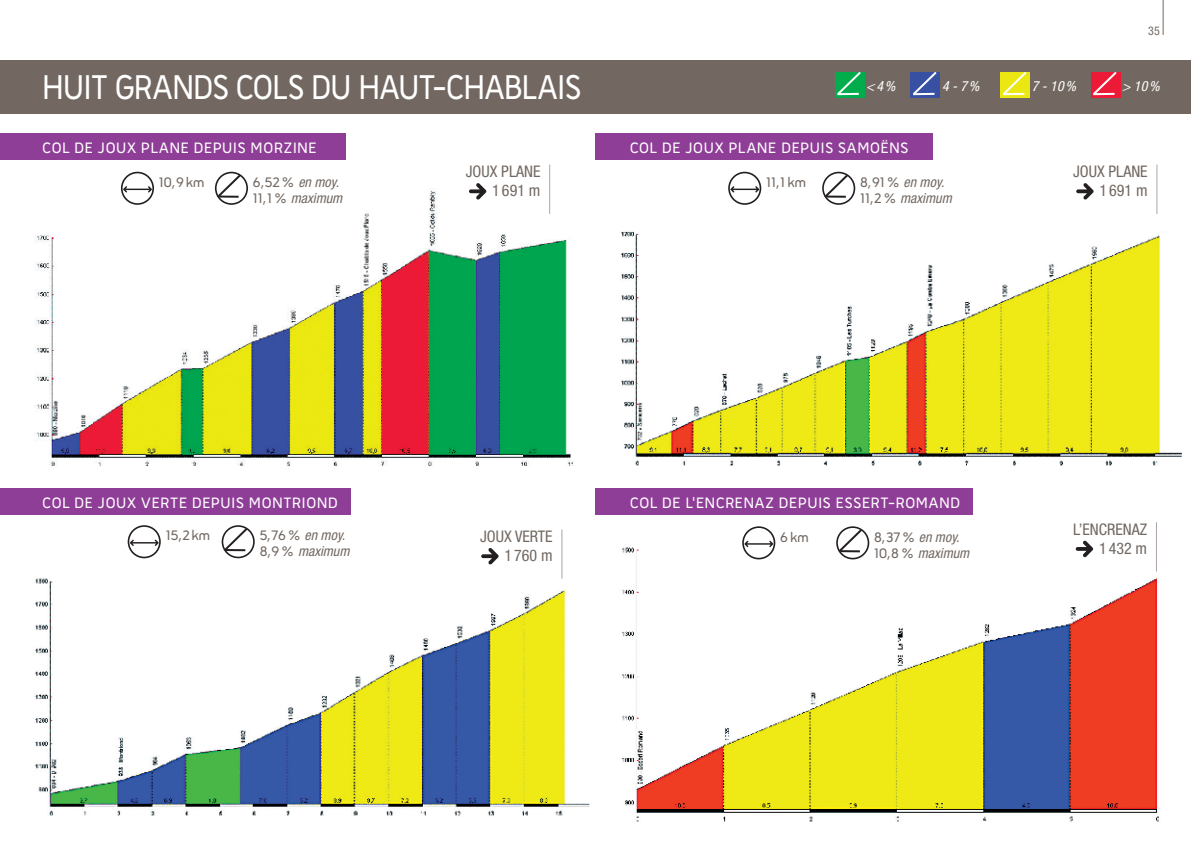
<style>
.page{position:relative;width:1191px;height:851px;background:#fff}
.page>*{position:absolute;margin:0;border:0;box-sizing:border-box;transform-origin:0 0}
.t1{font:700 40px "FNAC Demi";letter-spacing:-.01em;color:#fff;scale:.9 1}
.t2{font:700 17.6px "FNAC Demi";letter-spacing:.04em;color:#fff}
.t3{font:condensed 16px/19px "Helvetica Neue";color:#726861;text-align:right}
.t4{font:700 16px "FNAC Demi";color:#726861}
.t5{font:italic condensed 14px/16px "Helvetica Neue";color:#726861}
.t6{font:italic condensed 14px "Helvetica Neue";color:#fff}
.t7{font:condensed 12px "Helvetica Neue";color:#726861}
.s1{font-family:"FNAC Demi";font-weight:700;font-style:normal;font-stretch:normal;font-size:16px}
</style>
<div class="page">
<img style="left:622px;top:527px;width:537px;height:295px">
<div style="left:595px;top:487px;width:378px;height:27px;background:#8f3e97"></div>
<div style="left:742px;top:526px;width:33px;height:33px;border:2px solid #231f20;border-radius:50%"></div>
<svg style="left:744px;top:540px;width:29px;height:7px"></svg>
<div style="left:836px;top:526px;width:33px;height:33px;border:2px solid #231f20;border-radius:50%"></div>
<svg style="left:836px;top:527px;width:28px;height:27px"></svg>
<hr style="left:840px;top:550px;width:20px;height:2px;background:#231f20">
<svg style="left:1075px;top:540px;width:18px;height:17px"></svg>
<hr style="left:1156px;top:522px;width:1px;height:49px;background:#887e78">
<img style="left:34px;top:171px;width:539px;height:295px">
<div style="left:0;top:133px;width:345px;height:27px;background:#8f3e97"></div>
<div style="left:121px;top:172px;width:33px;height:33px;border:2px solid #231f20;border-radius:50%"></div>
<svg style="left:123px;top:186px;width:29px;height:6px"></svg>
<div style="left:215px;top:172px;width:33px;height:33px;border:2px solid #231f20;border-radius:50%"></div>
<svg style="left:215px;top:172px;width:28px;height:28px"></svg>
<hr style="left:219px;top:195px;width:20px;height:3px;background:#231f20">
<svg style="left:469px;top:183px;width:17px;height:17px"></svg>
<hr style="left:549px;top:164px;width:1px;height:50px;background:#887e78">
<div style="left:0;top:60px;width:1191px;height:53px;background:#726861"></div>
<hr style="left:1162px;top:0;width:1px;height:35px;background:#726861">
<img style="left:621px;top:150px;width:560px;height:316px">
<div style="left:595px;top:133px;width:337px;height:27px;background:#8f3e97"></div>
<div style="left:728px;top:172px;width:33px;height:33px;border:2px solid #231f20;border-radius:50%"></div>
<svg style="left:730px;top:186px;width:29px;height:6px"></svg>
<div style="left:822px;top:172px;width:33px;height:33px;border:2px solid #231f20;border-radius:50%"></div>
<svg style="left:822px;top:172px;width:28px;height:28px"></svg>
<hr style="left:826px;top:195px;width:20px;height:3px;background:#231f20">
<svg style="left:1076px;top:183px;width:17px;height:17px"></svg>
<hr style="left:1156px;top:164px;width:1px;height:50px;background:#887e78">
<div style="left:910px;top:73px;width:30px;height:25px;background:#3750a2"></div>
<svg style="left:911px;top:71px;width:27px;height:25px"></svg>
<hr style="left:913px;top:93px;width:21px;height:2px;background:#fff">
<div style="left:1000px;top:73px;width:30px;height:25px;background:#eae712"></div>
<svg style="left:1000px;top:72px;width:28px;height:24px"></svg>
<hr style="left:1003px;top:93px;width:21px;height:2px;background:#fff">
<div style="left:1090px;top:73px;width:30px;height:25px;background:#ed1a37"></div>
<svg style="left:1091px;top:71px;width:27px;height:25px"></svg>
<hr style="left:1093px;top:93px;width:21px;height:2px;background:#fff">
<div style="left:835px;top:73px;width:29px;height:25px;background:#00ac4c"></div>
<svg style="left:835px;top:71px;width:28px;height:25px"></svg>
<hr style="left:837px;top:93px;width:21px;height:2px;background:#fff">
<img style="left:35px;top:574px;width:554px;height:242px">
<div style="left:0;top:488px;width:350px;height:26px;background:#8f3e97"></div>
<div style="left:128px;top:525px;width:33px;height:33px;border:2px solid #231f20;border-radius:50%"></div>
<svg style="left:130px;top:539px;width:29px;height:7px"></svg>
<div style="left:222px;top:525px;width:33px;height:33px;border:2px solid #231f20;border-radius:50%"></div>
<svg style="left:222px;top:526px;width:27px;height:27px"></svg>
<svg style="left:481px;top:548px;width:17px;height:16px"></svg>
<hr style="left:561px;top:529px;width:1px;height:49px;background:#887e78">
<h1 class="t1" style="left:43px;top:68px;width:600px">HUIT GRANDS COLS DU HAUT-CHABLAIS</h1>
<p class="t2" style="left:43px;top:139px;width:219px">COL DE JOUX PLANE DEPUIS MORZINE</p>
<p class="t4" style="left:159px;top:174px;width:47px">10,9 KM</p>
<p class="t5" style="left:253px;top:174px;width:91px"><span class="s1">6,52%</span> en moy.<br><span class="s1">11,1%</span> maximum</p>
<p class="t3" style="left:466px;top:162px;width:76px">JOUX PLANE<br>1 691 m</p>
<p class="t7" style="left:1148px;top:24px;width:13px">35</p>
<p class="t6" style="left:866px;top:78px;width:31px">&lt;4%</p>
<p class="t6" style="left:942px;top:78px;width:39px">4 - 7%</p>
<p class="t6" style="left:1032px;top:78px;width:46px">7 - 10%</p>
<p class="t6" style="left:1122px;top:78px;width:39px">&gt; 10%</p>
<p class="t2" style="left:630px;top:139px;width:280px">COL DE JOUX PLANE DEPUIS SAMOËNS</p>
<p class="t4" style="left:766px;top:174px;width:41px">11,1 KM</p>
<p class="t5" style="left:860px;top:174px;width:93px"><span class="s1">8,91%</span> en moy.<br><span class="s1">11,2%</span> maximum</p>
<p class="t3" style="left:1073px;top:162px;width:76px">JOUX PLANE<br>1 691 m</p>
<p class="t2" style="left:43px;top:494px;width:297px">COL DE JOUX VERTE DEPUIS MONTRIOND</p>
<p class="t4" style="left:166px;top:528px;width:46px">15,2 KM</p>
<p class="t5" style="left:260px;top:527px;width:91px"><span class="s1">5,76%</span> en moy.<br><span class="s1">8,9%</span> maximum</p>
<p class="t3" style="left:480px;top:527px;width:74px">JOUX VERTE<br>1 760 m</p>
<p class="t2" style="left:630px;top:494px;width:331px">COL DE L’ENCRENAZ DEPUIS ESSERT-ROMAND</p>
<p class="t4" style="left:780px;top:529px;width:30px">6KM</p>
<p class="t5" style="left:874px;top:528px;width:97px"><span class="s1">8,37%</span> en moy.<br><span class="s1">10,8%</span> maximum</p>
<p class="t3" style="left:1073px;top:519px;width:76px">L’ENCRENAZ<br>1 432 m</p>
</div>
